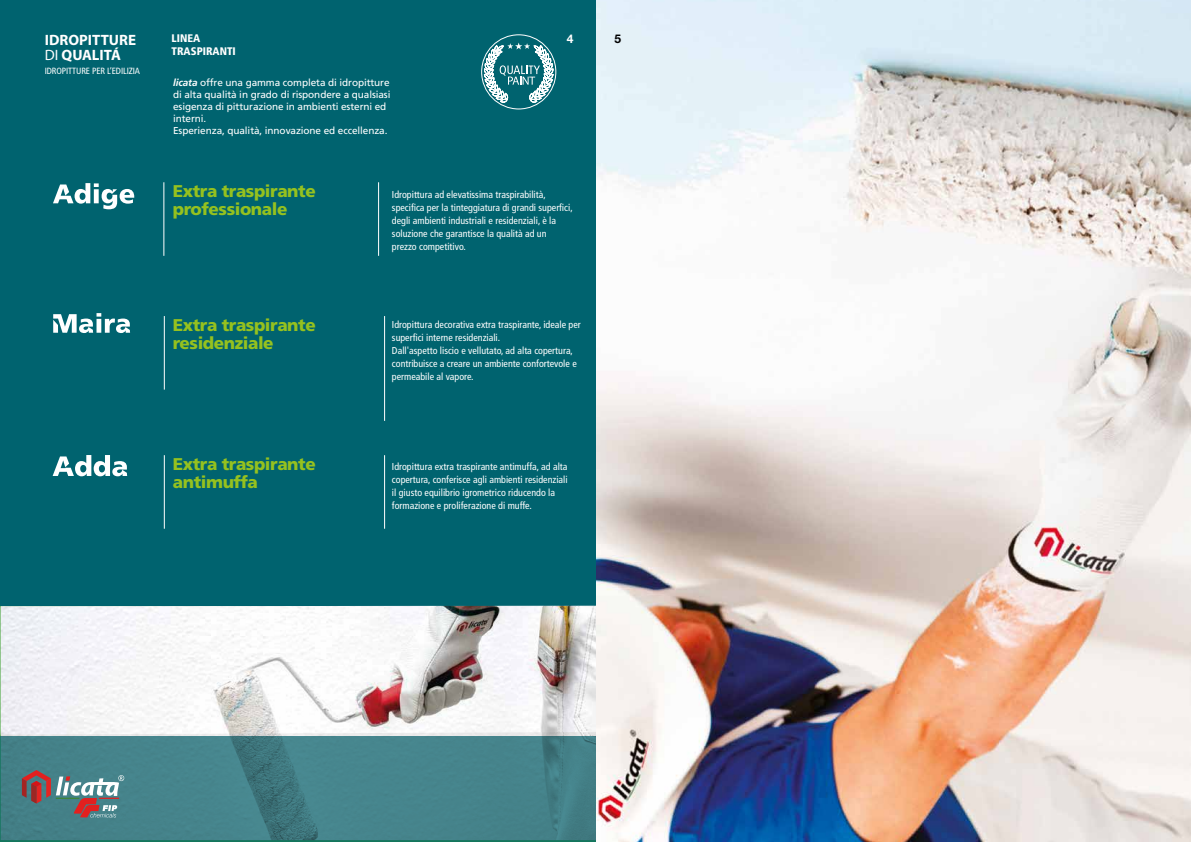
<style>
.page{position:relative;width:1191px;height:842px;background:#fff}
.page>*{position:absolute;margin:0;border:0;box-sizing:border-box;transform-origin:0 0}
.t1{font:900 17px/18px "Frutiger LT Std";letter-spacing:-.025em;color:#95c11f}
.t2{font:700 15px/15px "Myriad Pro";color:#fff}
.t3{font:700 12px "Helvetica Neue LT Std";color:#fff}
.t4{font:700 12px "Helvetica Neue LT Std";color:#000}
.t5{font:900 condensed 11px/13.2px "Frutiger LT Std";color:#fff}
.t6{font:condensed 10px/13px "Frutiger LT Std";color:#fff}
.t7{font:10px/12px "Frutiger LT Std";letter-spacing:-.01em;color:#fff}
.t8{font:condensed 9px "Frutiger LT Std";letter-spacing:-.01em;color:#fff}
.s1{font-weight:400}
.s2{font-weight:700;font-style:italic}
</style>
<div class="page">
<div style="left:0;top:0;width:595px;height:606px;background:#00636f"></div>
<img style="left:1px;top:606px;width:594px;height:129px">
<svg style="left:0;top:736px;width:595px;height:106px;background:#438188"></svg>
<hr style="left:164px;top:182px;width:1px;height:74px;background:#fff">
<hr style="left:378px;top:182px;width:1px;height:74px;background:#fff">
<hr style="left:164px;top:316px;width:1px;height:74px;background:#fff">
<hr style="left:384px;top:316px;width:1px;height:105px;background:#fff">
<hr style="left:164px;top:455px;width:1px;height:74px;background:#fff">
<hr style="left:384px;top:455px;width:1px;height:74px;background:#fff">
<svg style="left:53px;top:183px;width:81px;height:26px"></svg>
<svg style="left:53px;top:455px;width:74px;height:21px"></svg>
<svg style="left:22px;top:770px;width:102px;height:47px;background:#758185"></svg>
<svg style="left:53px;top:313px;width:77px;height:20px"></svg>
<svg style="left:484px;top:43px;width:69px;height:59px"></svg>
<div style="left:481px;top:35px;width:75px;height:74px;border:1px solid #fff;border-radius:50%"></div>
<img style="left:596px;top:0;width:595px;height:842px">
<h2 class="t2" style="left:45px;top:32px;width:93px">IDROPITTURE<br><span class="s1">DI</span> QUALITÁ</h2>
<p class="t8" style="left:45px;top:65px;width:97px">IDROPITTURE PER L’EDILIZIA</p>
<p class="t5" style="left:172px;top:31px;width:66px">LINEA<br>TRASPIRANTI</p>
<p class="t3" style="left:567px;top:32px;width:8px">4</p>
<p class="t4" style="left:614px;top:31px;width:8px">5</p>
<p class="t7" style="left:173px;top:77px;width:219px"><span class="s2">licata</span> offre una gamma completa di idropitture di alta qualità in grado di rispondere a qualsiasi esigenza di pitturazione in ambienti esterni ed interni.<br>Esperienza, qualità, innovazione ed eccellenza.</p>
<h1 class="t1" style="left:173px;top:182px;width:144px">Extra traspirante professionale</h1>
<h1 class="t1" style="left:173px;top:316px;width:144px">Extra traspirante residenziale</h1>
<h1 class="t1" style="left:173px;top:455px;width:144px">Extra traspirante antimuffa</h1>
<p class="t6" style="left:392px;top:188px;width:182px">Idropittura ad elevatissima traspirabilità, specifica per la tinteggiatura di grandi superfici, degli ambienti industriali e residenziali, è la soluzione che garantisce la qualità ad un prezzo competitivo.</p>
<p class="t6" style="left:392px;top:318px;width:190px">Idropittura decorativa extra traspirante, ideale per superfici interne residenziali.<br>Dall'aspetto liscio e vellutato, ad alta copertura, contribuisce a creare un ambiente confortevole e permeabile al vapore.</p>
<p class="t6" style="left:392px;top:460px;width:177px">Idropittura extra traspirante antimuffa, ad alta copertura, conferisce agli ambienti residenziali il giusto equilibrio igrometrico riducendo la formazione e proliferazione di muffe.</p>
</div>
